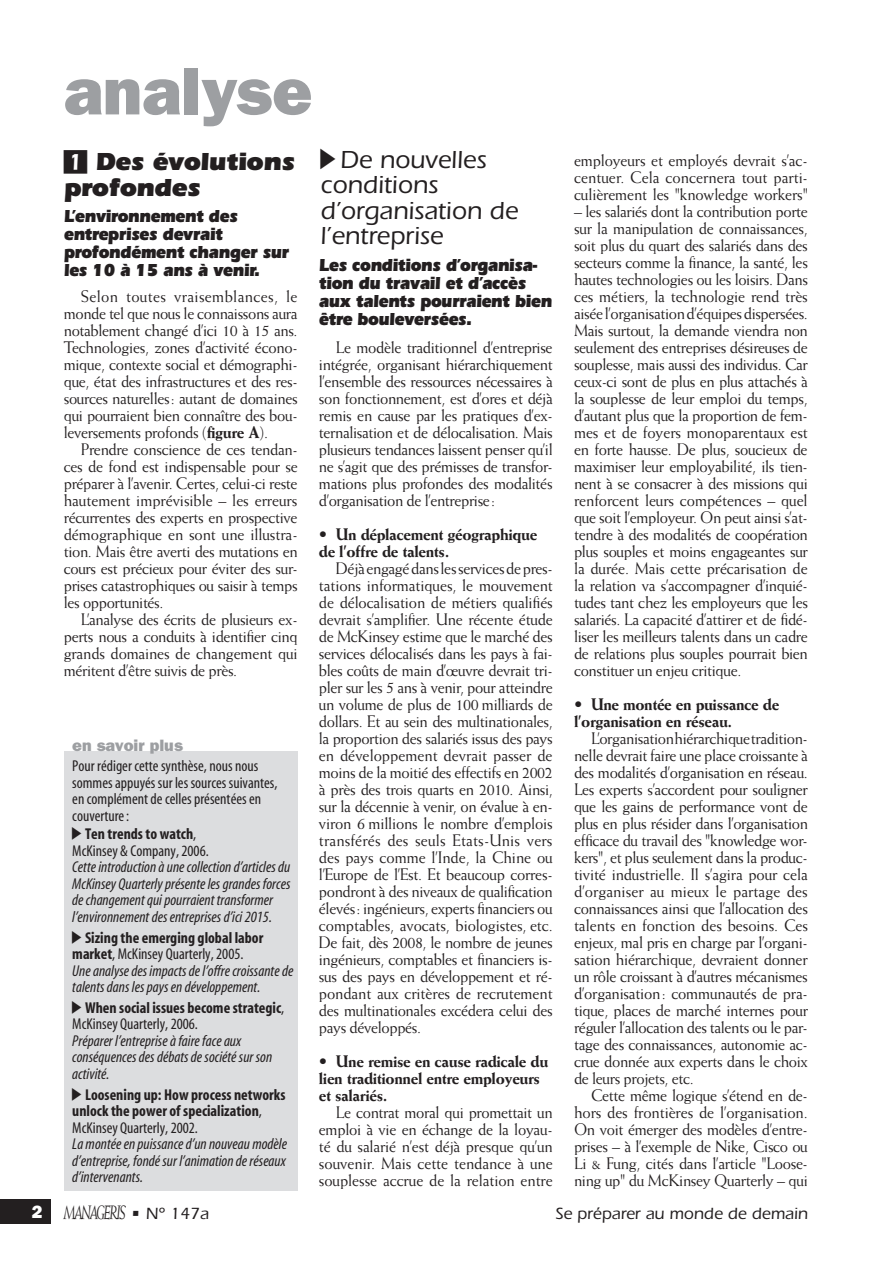
<style>
.page{position:relative;width:893px;height:1263px;background:#fff}
.page>*{position:absolute;margin:0;border:0;box-sizing:border-box;transform-origin:0 0}
.t1{font:800 67.5px "Franklin Gothic";color:#9d9fa2}
.t2{font:500 25.5px/25.5px "Itc Eras";color:#231f20}
.t3{font:900 25.5px/25.5px "Itc Eras";letter-spacing:-.02em;color:#231f20}
.t4{font:900 18px/18px "Itc Eras";letter-spacing:-.03em;color:#231f20;scale:.9 1}
.t5{font:16.8px/17px "Weiss";letter-spacing:-.025em;color:#231f20;text-align:justify;scale:.95 1}
.t6{font:800 16.8px/17px "Weiss";letter-spacing:-.025em;color:#231f20;scale:.95 1}
.t7{font:500 16.8px "Itc Eras";color:#231f20}
.t8{font:800 16.8px "Weiss";letter-spacing:-.025em;color:#231f20}
.t9{font:800 16.5px "Franklin Gothic";color:#9d9fa2}
.t10{font:italic 15.75px/16.5px "Myriad MM";color:#231f20}
.t11{font:15.75px/16.5px "Myriad MM";color:#231f20}
.s1{font-family:"Hung Man";font-weight:400}
.s2{font-weight:800}
.s3{font-family:"Hung Man"}
</style>
<div class="page">
<div style="left:0;top:1199px;width:51px;height:25px;background:#231f20"></div>
<div style="left:64px;top:751px;width:234px;height:440px;background:#dcdddf"></div>
<h1 class="t1" style="left:64px;top:52px;width:250px">analyse</h1>
<h2 class="t3" style="left:64px;top:149px;width:232px"><span class="s1">1</span> Des évolutions profondes</h2>
<p class="t4" style="left:64px;top:207px;width:252px">L’environnement des entreprises devrait profondément changer sur les 10 à 15 ans à venir.</p>
<p class="t5" style="left:64px;top:287px;width:248px;text-indent:17px">Selon toutes vraisemblances, le monde tel que nous le connaissons aura notablement changé d’ici 10 à 15 ans.<br>Technologies, zones d’activité écono&shy;mique, contexte social et démographi&shy;que, état des infrastructures et des res&shy;sources naturelles: autant de domaines qui pourraient bien connaître des bou&shy;leversements profonds (<span class="s2">figure A</span>).</p>
<p class="t5" style="left:64px;top:441px;width:248px;text-indent:17px">Prendre conscience de ces tendan&shy;ces de fond est indispensable pour se préparer à l’avenir. Certes, celui-ci reste hautement imprévisible – les erreurs récurrentes des experts en prospective démographique en sont une illustra&shy;tion. Mais être averti des mutations en cours est précieux pour éviter des sur&shy;prises catastrophiques ou saisir à temps les opportunités.</p>
<p class="t5" style="left:64px;top:611px;width:248px;text-indent:17px">L’analyse des écrits de plusieurs ex&shy;perts nous a conduits à identifier cinq grands domaines de changement qui méritent d’être suivis de près.</p>
<p class="t9" style="left:72px;top:735px;width:112px">en savoir plus</p>
<p class="t11" style="left:72px;top:758px;width:207px">Pour rédiger cette synthèse, nous nous sommes appuyés sur les sources suivantes, en complément de celles présentées en couverture:</p>
<p class="t11" style="left:72px;top:827px;width:138px"><span class="s3">-</span> Ten trends to watch,<br>McKinsey &amp; Company, 2006.</p>
<p class="t10" style="left:72px;top:860px;width:220px">Cette introduction à une collection d’articles du McKinsey Quarterly présente les grandes forces de changement qui pourraient transformer l’environnement des entreprises d’ici 2015.</p>
<p class="t11" style="left:72px;top:930px;width:192px"><span class="s3">-</span> Sizing the emerging global labor market, McKinsey Quarterly, 2005.</p>
<p class="t10" style="left:72px;top:963px;width:223px">Une analyse des impacts de l’offre croissante de talents dans les pays en développement.</p>
<p class="t11" style="left:72px;top:1000px;width:213px"><span class="s3">-</span> When social issues become strategic,<br>McKinsey Quarterly, 2006.</p>
<p class="t10" style="left:72px;top:1033px;width:201px">Préparer l’entreprise à faire face aux conséquences des débats de société sur son activité.</p>
<p class="t11" style="left:72px;top:1087px;width:215px"><span class="s3">-</span> Loosening up: How process networks unlock the power of specialization,<br>McKinsey Quarterly, 2002.</p>
<p class="t10" style="left:72px;top:1136px;width:216px;text-align:justify">La montée en puissance d’un nouveau modèle d’entreprise, fondé sur l’animation de réseaux d’intervenants.</p>
<h2 class="t2" style="left:320px;top:147px;width:199px"><span class="s1">-</span> De nouvelles conditions d’organisation de l’entreprise</h2>
<p class="t4" style="left:319px;top:256px;width:261px">Les conditions d’organisa&shy;tion du travail et d’accès aux talents pourraient bien être bouleversées.</p>
<p class="t5" style="left:319px;top:338px;width:248px;text-indent:17px">Le modèle traditionnel d’entreprise intégrée, organisant hiérarchiquement l’ensemble des ressources nécessaires à son fonctionnement, est d’ores et déjà remis en cause par les pratiques d’ex&shy;ternalisation et de délocalisation. Mais plusieurs tendances laissent penser qu’il ne s’agit que des prémisses de transfor&shy;mations plus profondes des modalités d’organisation de l’entreprise:</p>
<p class="t6" style="left:319px;top:525px;width:232px;text-indent:17px">Un déplacement géographique de l’offre de talents.</p>
<p class="t5" style="left:319px;top:560px;width:248px;text-indent:17px">Déjà engagé dans les services de pres&shy;tations informatiques, le mouvement de délocalisation de métiers qualifiés devrait s’amplifier. Une récente étude de McKinsey estime que le marché des services délocalisés dans les pays à fai&shy;bles coûts de main d’œuvre devrait tri&shy;pler sur les 5 ans à venir, pour atteindre un volume de plus de 100 milliards de dollars. Et au sein des multinationales, la proportion des salariés issus des pays en développement devrait passer de moins de la moitié des effectifs en 2002 à près des trois quarts en 2010. Ainsi, sur la décennie à venir, on évalue à en&shy;viron 6 millions le nombre d’emplois transférés des seuls Etats-Unis vers des pays comme l’Inde, la Chine ou l’Europe de l’Est. Et beaucoup corres&shy;pondront à des niveaux de qualification élevés: ingénieurs, experts financiers ou comptables, avocats, biologistes, etc.<br>De fait, dès 2008, le nombre de jeunes ingénieurs, comptables et financiers is&shy;sus des pays en développement et ré&shy;pondant aux critères de recrutement des multinationales excédera celui des pays développés.</p>
<p class="t6" style="left:319px;top:1053px;width:243px;text-indent:17px">Une remise en cause radicale du lien traditionnel entre employeurs et salariés.</p>
<p class="t5" style="left:319px;top:1104px;width:248px;text-indent:17px">Le contrat moral qui promettait un emploi à vie en échange de la loyau&shy;té du salarié n’est déjà presque qu’un souvenir. Mais cette tendance à une souplesse accrue de la relation entre</p>
<p class="t8" style="left:319px;top:524px;width:10px">•</p>
<p class="t8" style="left:319px;top:1051px;width:10px">•</p>
<p class="t5" style="left:574px;top:151px;width:248px">employeurs et employés devrait s’ac&shy;centuer. Cela concernera tout parti&shy;culièrement les "knowledge workers"</p>
<p class="t5" style="left:574px;top:202px;width:248px">– les salariés dont la contribution porte sur la manipulation de connaissances, soit plus du quart des salariés dans des secteurs comme la finance, la santé, les hautes technologies ou les loisirs. Dans ces métiers, la technologie rend très aisée l’organisation d’équipes dispersées.<br>Mais surtout, la demande viendra non seulement des entreprises désireuses de souplesse, mais aussi des individus. Car ceux-ci sont de plus en plus attachés à la souplesse de leur emploi du temps, d’autant plus que la proportion de fem&shy;mes et de foyers monoparentaux est en forte hausse. De plus, soucieux de maximiser leur employabilité, ils tien&shy;nent à se consacrer à des missions qui renforcent leurs compétences – quel que soit l’employeur. On peut ainsi s’at&shy;tendre à des modalités de coopération plus souples et moins engageantes sur la durée. Mais cette précarisation de la relation va s’accompagner d’inquié&shy;tudes tant chez les employeurs que les salariés. La capacité d’attirer et de fidé&shy;liser les meilleurs talents dans un cadre de relations plus souples pourrait bien constituer un enjeu critique.</p>
<p class="t6" style="left:574px;top:696px;width:218px;text-indent:17px">Une montée en puissance de l’organisation en réseau.</p>
<p class="t5" style="left:574px;top:730px;width:248px;text-indent:17px">L’organisation hiérarchique tradition&shy;nelle devrait faire une place croissante à des modalités d’organisation en réseau.<br>Les experts s’accordent pour souligner que les gains de performance vont de plus en plus résider dans l’organisation efficace du travail des "knowledge wor&shy;kers", et plus seulement dans la produc&shy;tivité industrielle. Il s’agira pour cela d’organiser au mieux le partage des connaissances ainsi que l’allocation des talents en fonction des besoins. Ces enjeux, mal pris en charge par l’organi&shy;sation hiérarchique, devraient donner un rôle croissant à d’autres mécanismes d’organisation: communautés de pra&shy;tique, places de marché internes pour réguler l’allocation des talents ou le par&shy;tage des connaissances, autonomie ac&shy;crue donnée aux experts dans le choix de leurs projets, etc.</p>
<p class="t5" style="left:574px;top:1087px;width:248px;text-indent:17px">Cette même logique s’étend en de&shy;hors des frontières de l’organisation.<br>On voit émerger des modèles d’entre&shy;prises – à l’exemple de Nike, Cisco ou Li &amp; Fung, cités dans l’article "Loose&shy;ning up" du McKinsey Quarterly – qui</p>
<p class="t8" style="left:574px;top:694px;width:10px">•</p>
<p class="t7" style="left:64px;top:1203px;width:147px"><span class="s1">m</span> • N° 147a</p>
<p class="t7" style="left:555px;top:1203px;width:254px">Se préparer au monde de demain</p>
</div>
